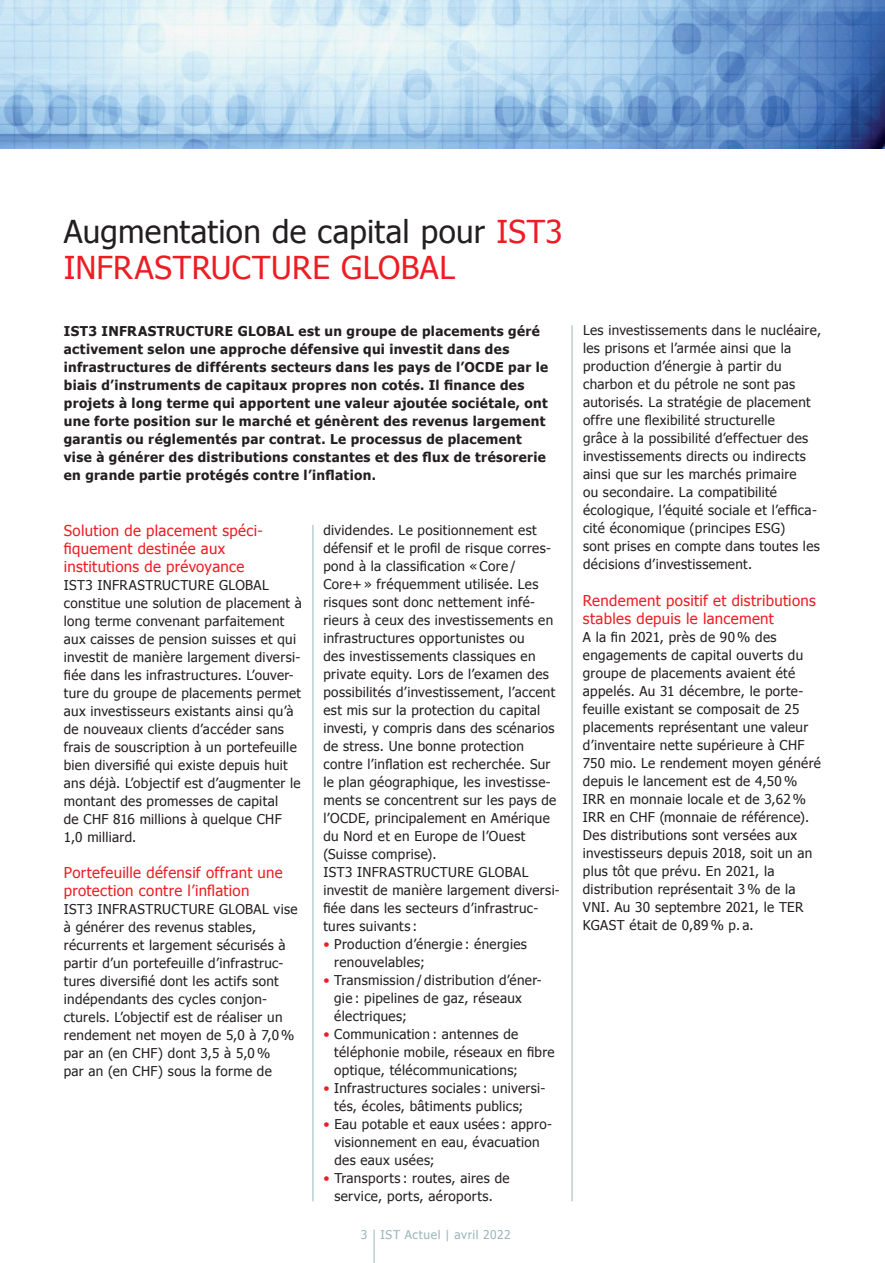
<style>
.page{position:relative;width:885px;height:1263px;background:#fff}
.page>*{position:absolute;margin:0;border:0;box-sizing:border-box;transform-origin:0 0}
.t1{font:31.5px/36px "Tahoma";letter-spacing:.01em;color:#231f20}
.t2{font:15px/18px "Tahoma";letter-spacing:.02em;color:#ee1d23}
.t3{font:13.5px/18px "Tahoma";letter-spacing:.025em;color:#231f20}
.t4{font:700 13.5px/18px "Tahoma";letter-spacing:.025em;color:#231f20}
.t5{font:12px "Tahoma";letter-spacing:.045em;color:#99b6b8}
.s1{color:#ee1d23}
</style>
<div class="page">
<img style="left:0;top:0;width:884px;height:149px">
<hr style="left:374px;top:1229px;width:1px;height:34px;background:#99b6b8">
<hr style="left:312px;top:525px;width:1px;height:676px;background:#99b6b8">
<hr style="left:571px;top:325px;width:1px;height:876px;background:#99b6b8">
<h1 class="t1" style="left:64px;top:212px;width:500px">Augmentation de capital pour <span class="s1">IST3<br>INFRASTRUCTURE GLOBAL</span></h1>
<p class="t4" style="left:64px;top:321px;width:486px">IST3 INFRASTRUCTURE GLOBAL est un groupe de placements géré activement selon une approche défensive qui investit dans des infrastructures de différents secteurs dans les pays de l’OCDE par le biais d’instruments de capitaux propres non cotés. Il finance des projets à long terme qui apportent une valeur ajoutée sociétale, ont une forte position sur le marché et génèrent des revenus largement garantis ou réglementés par contrat. Le processus de placement vise à générer des distributions constantes et des flux de trésorerie en grande partie protégés contre l’inflation.</p>
<p class="t2" style="left:64px;top:521px;width:199px">Solution de placement spéci&shy;fiquement destinée aux institutions de prévoyance</p>
<p class="t3" style="left:64px;top:576px;width:240px">IST3 INFRASTRUCTURE GLOBAL constitue une solution de placement à long terme convenant parfaitement aux caisses de pension suisses et qui investit de manière largement diversi&shy;fiée dans les infrastructures. L’ouver&shy;ture du groupe de placements permet aux investisseurs existants ainsi qu’à de nouveaux clients d’accéder sans frais de souscription à un portefeuille bien diversifié qui existe depuis huit ans déjà. L’objectif est d’augmenter le montant des promesses de capital<br>de CHF 816 millions à quelque CHF 1,0 milliard.</p>
<p class="t2" style="left:64px;top:863px;width:220px">Portefeuille défensif offrant une protection contre l’inflation</p>
<p class="t3" style="left:64px;top:900px;width:235px">IST3 INFRASTRUCTURE GLOBAL vise à générer des revenus stables, récurrents et largement sécurisés à partir d’un portefeuille d’infrastruc&shy;tures diversifié dont les actifs sont indépendants des cycles conjon&shy;cturels. L’objectif est de réaliser un rendement net moyen de 5,0 à 7,0 % par an (en CHF) dont 3,5 à 5,0 %<br>par an (en CHF) sous la forme de</p>
<p class="t3" style="left:323px;top:521px;width:238px">dividendes. Le positionnement est défensif et le profil de risque corres&shy;pond à la classification « Core /<br>Core+ » fréquemment utilisée. Les risques sont donc nettement infé&shy;rieurs à ceux des investissements en infrastructures opportunistes ou<br>des investissements classiques en private equity. Lors de l’examen des possibilités d’investissement, l’accent est mis sur la protection du capital investi, y compris dans des scénarios de stress. Une bonne protection contre l’inflation est recherchée. Sur le plan géographique, les investisse&shy;ments se concentrent sur les pays de l’OCDE, principalement en Amérique du Nord et en Europe de l’Ouest (Suisse comprise).<br>IST3 INFRASTRUCTURE GLOBAL investit de manière largement diversi&shy;fiée dans les secteurs d’infrastruc&shy;tures suivants :</p>
<p class="t3" style="left:334px;top:934px;width:194px;text-indent:-11px"><span class="s1">•</span> Production d’énergie : énergies renouvelables;</p>
<p class="t3" style="left:334px;top:970px;width:209px;text-indent:-11px"><span class="s1">•</span> Transmission / distribution d’éner&shy;gie : pipelines de gaz, réseaux électriques;</p>
<p class="t3" style="left:334px;top:1024px;width:222px;text-indent:-11px"><span class="s1">•</span> Communication : antennes de téléphonie mobile, réseaux en fibre optique, télécommunications;</p>
<p class="t3" style="left:334px;top:1078px;width:213px;text-indent:-11px"><span class="s1">•</span> Infrastructures sociales : universi&shy;tés, écoles, bâtiments publics;</p>
<p class="t3" style="left:334px;top:1114px;width:219px;text-indent:-11px"><span class="s1">•</span> Eau potable et eaux usées : appro&shy;visionnement en eau, évacuation des eaux usées;</p>
<p class="t3" style="left:323px;top:1168px;width:188px;text-align:center"><span class="s1">•</span> Transports : routes, aires de service, ports, aéroports.</p>
<p class="t5" style="left:361px;top:1227px;width:151px">3 IST Actuel | avril 2022</p>
<p class="t3" style="left:583px;top:321px;width:240px">Les investissements dans le nucléaire, les prisons et l’armée ainsi que la production d’énergie à partir du charbon et du pétrole ne sont pas autorisés. La stratégie de placement offre une flexibilité structurelle<br>grâce à la possibilité d’effectuer des investissements directs ou indirects ainsi que sur les marchés primaire<br>ou secondaire. La compatibilité écologique, l’équité sociale et l’effica&shy;cité économique (principes ESG)<br>sont prises en compte dans toutes les décisions d’investissement.</p>
<p class="t2" style="left:583px;top:590px;width:234px">Rendement positif et distributions stables depuis le lancement</p>
<p class="t3" style="left:583px;top:627px;width:240px">A la fin 2021, près de 90 % des engagements de capital ouverts du groupe de placements avaient été appelés. Au 31 décembre, le porte&shy;feuille existant se composait de 25 placements représentant une valeur d’inventaire nette supérieure à CHF 750 mio. Le rendement moyen généré depuis le lancement est de 4,50 % IRR en monnaie locale et de 3,62 % IRR en CHF (monnaie de référence).<br>Des distributions sont versées aux investisseurs depuis 2018, soit un an plus tôt que prévu. En 2021, la distribution représentait 3 % de la VNI. Au 30 septembre 2021, le TER KGAST était de 0,89 % p. a.</p>
</div>
